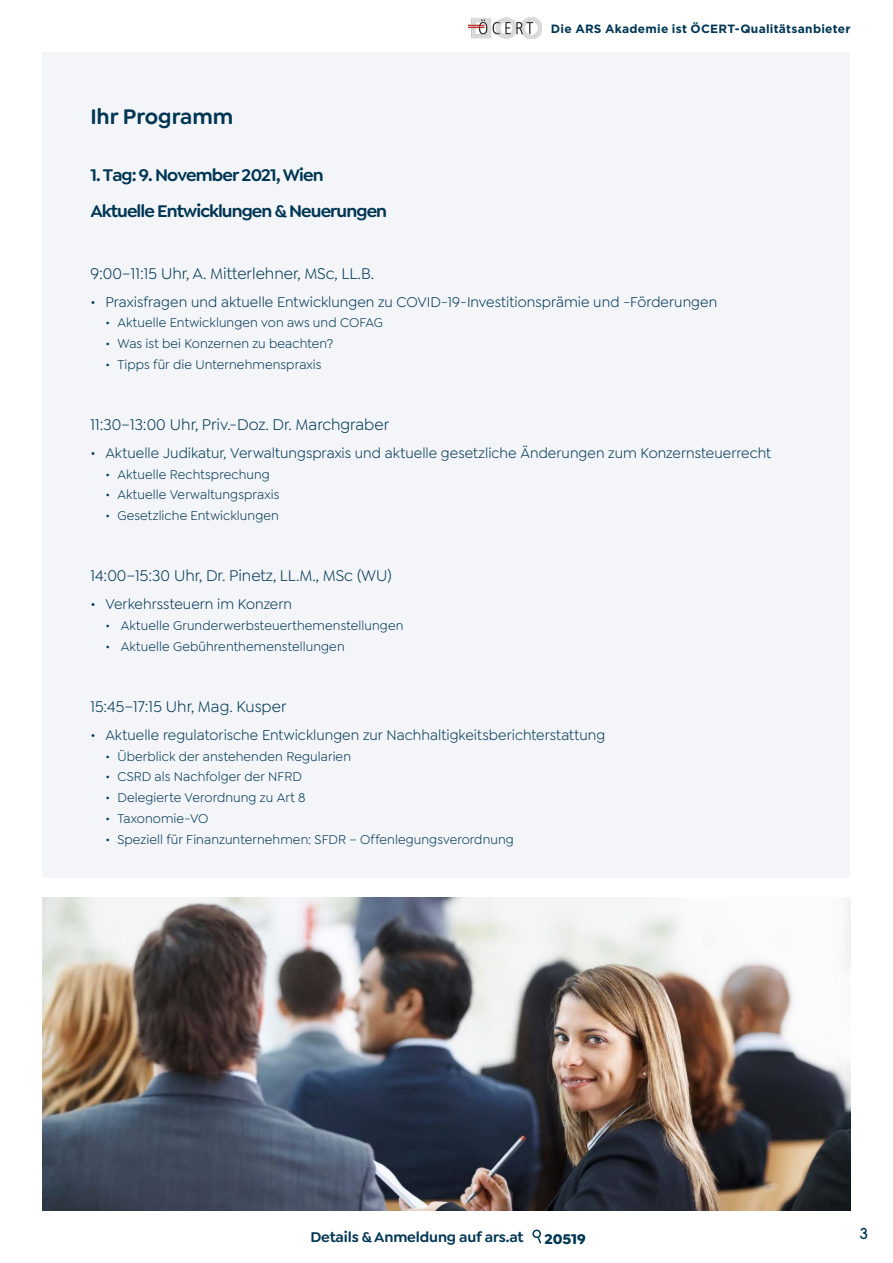
<style>
.page{position:relative;width:893px;height:1263px;background:#fff}
.page>*{position:absolute;margin:0;border:0;box-sizing:border-box;transform-origin:0 0}
.t1{font:600 22.5px "Goldplay";color:#003654}
.t2{font:600 18px/36.6px "Goldplay";letter-spacing:-.05em;color:#003654}
.t3{font:16.5px "Goldplay";color:#003654}
.t4{font:15px "Goldplay";letter-spacing:.005em;color:#003654}
.t5{font:600 15px "Goldplay";letter-spacing:-.01em;color:#003654}
.t6{font:700 15px "Goldplay";letter-spacing:-.01em;color:#003654}
.t7{font:500 15px "ITC Avant Garde Std";color:#003654}
.t8{font:13.5px "Goldplay";letter-spacing:.005em;color:#003654}
.t9{font:700 12px "Gotham";letter-spacing:.02em;color:#003654}
</style>
<div class="page">
<img style="left:43px;top:897px;width:807px;height:313px">
<div style="left:43px;top:52px;width:807px;height:826px;background:#f3f5f8"></div>
<img style="left:468px;top:17px;width:73px;height:22px">
<svg style="left:532px;top:1229px;width:10px;height:15px"></svg>
<h1 class="t1" style="left:90px;top:102px;width:145px">Ihr Programm</h1>
<h2 class="t2" style="left:90px;top:156px;width:298px">1. Tag: 9. November 2021, Wien<br>Aktuelle Entwicklungen &amp; Neuerungen</h2>
<p class="t9" style="left:551px;top:21px;width:301px">Die ARS Akademie ist ÖCERT-Qualitätsanbieter</p>
<p class="t3" style="left:90px;top:264px;width:285px">9:00–11:15 Uhr, A. Mitterlehner, MSc, LL.B.</p>
<p class="t4" style="left:90px;top:293px;width:628px">• Praxisfragen und aktuelle Entwicklungen zu COVID-19-Investitionsprämie und -Förderungen</p>
<p class="t8" style="left:105px;top:315px;width:279px">• Aktuelle Entwicklungen von aws und COFAG</p>
<p class="t8" style="left:105px;top:336px;width:230px">• Was ist bei Konzernen zu beachten?</p>
<p class="t8" style="left:105px;top:357px;width:218px">• Tipps für die Unternehmenspraxis</p>
<p class="t3" style="left:90px;top:415px;width:300px">11:30–13:00 Uhr, Priv.-Doz. Dr. Marchgraber</p>
<p class="t4" style="left:90px;top:444px;width:682px">• Aktuelle Judikatur, Verwaltungspraxis und aktuelle gesetzliche Änderungen zum Konzernsteuerrecht</p>
<p class="t8" style="left:105px;top:467px;width:166px">• Aktuelle Rechtsprechung</p>
<p class="t8" style="left:105px;top:487px;width:176px">• Aktuelle Verwaltungspraxis</p>
<p class="t8" style="left:105px;top:508px;width:175px">• Gesetzliche Entwicklungen</p>
<p class="t3" style="left:90px;top:566px;width:303px">14:00–15:30 Uhr, Dr. Pinetz, LL.M., MSc (WU)</p>
<p class="t4" style="left:90px;top:596px;width:203px">• Verkehrssteuern im Konzern</p>
<p class="t8" style="left:105px;top:618px;width:300px">• Aktuelle Grunderwerbsteuerthemenstellungen</p>
<p class="t8" style="left:105px;top:639px;width:241px">• Aktuelle Gebührenthemenstellungen</p>
<p class="t3" style="left:90px;top:697px;width:198px">15:45–17:15 Uhr, Mag. Kusper</p>
<p class="t4" style="left:90px;top:726px;width:516px">• Aktuelle regulatorische Entwicklungen zur Nachhaltigkeitsberichterstattung</p>
<p class="t8" style="left:105px;top:748px;width:247px">• Überblick der anstehenden Regularien</p>
<p class="t8" style="left:105px;top:769px;width:198px">• CSRD als Nachfolger der NFRD</p>
<p class="t8" style="left:105px;top:790px;width:202px">• Delegierte Verordnung zu Art 8</p>
<p class="t8" style="left:105px;top:811px;width:105px">• Taxonomie-VO</p>
<p class="t8" style="left:105px;top:831px;width:410px">• Speziell für Finanzunternehmen: SFDR – Offenlegungsverordnung</p>
<p class="t5" style="left:310px;top:1228px;width:215px">Details &amp; Anmeldung auf ars.at</p>
<p class="t6" style="left:544px;top:1229px;width:43px">20519</p>
<p class="t7" style="left:860px;top:1224px;width:10px">3</p>
</div>
